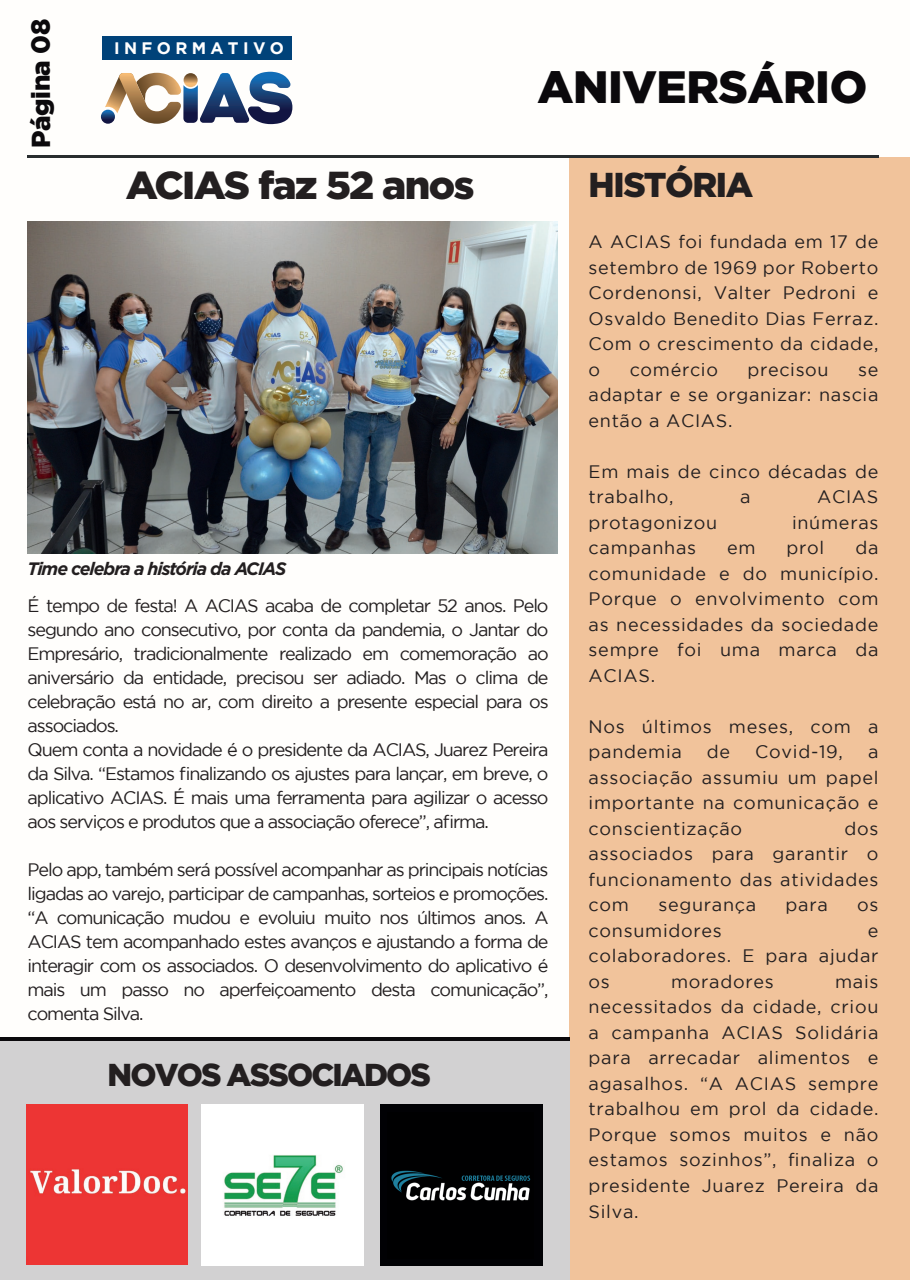
<style>
.page{position:relative;width:910px;height:1280px;background:#fff}
.page>*{position:absolute;margin:0;border:0;box-sizing:border-box;transform-origin:0 0}
.t1{font:900 45.3px "Gotham";letter-spacing:-.01em;color:#0b090c}
.t2{font:900 39px "Gotham";letter-spacing:-.04em;color:#231f20;scale:1.04 1}
.t3{font:900 34.5px "Gotham";letter-spacing:-.04em;color:#231f20}
.t4{font:900 31.5px "Gotham";letter-spacing:-.06em;color:#231f20}
.t5{font:900 25.95px "Gotham";letter-spacing:-.025em;color:#0b090c}
.t6{font:18px/25.5px "Gotham";letter-spacing:-.06em;color:#231f20;text-align:justify}
.t7{font:18px/25.5px "Gotham";letter-spacing:.04em;color:#231f20}
.t8{font:italic 700 18px "Gotham";letter-spacing:-.06em;color:#231f20}
.t9{font:18px "Gotham";letter-spacing:.035em;color:#231f20}
.t10{font:700 16.65px "Gotham";letter-spacing:.26em;color:#fff}
</style>
<div class="page">
<div style="left:569px;top:157px;width:341px;height:1123px;background:#f1c39b"></div>
<div style="left:102px;top:36px;width:189px;height:24px;background:#004279"></div>
<svg style="left:101px;top:110px;width:14px;height:14px"></svg>
<svg style="left:105px;top:72px;width:187px;height:52px"></svg>
<svg style="left:184px;top:73px;width:14px;height:14px"></svg>
<hr style="left:27px;top:155px;width:851px;height:2px;background:#292d2f">
<img style="left:28px;top:222px;width:529px;height:331px">
<div style="left:0;top:1039px;width:569px;height:241px;background:#d2d1d2"></div>
<hr style="left:0;top:1037px;width:569px;height:3px;background:#0b090c">
<div style="left:202px;top:1104px;width:161px;height:162px;background:#fff"></div>
<img style="left:224px;top:1155px;width:119px;height:61px">
<div style="left:381px;top:1104px;width:161px;height:162px;background:#010104"></div>
<img style="left:391px;top:1170px;width:140px;height:31px">
<img style="left:26px;top:1104px;width:161px;height:161px">
<h3 class="t5" style="left:26px;top:148px;width:130px;rotate:-90deg">Página 08</h3>
<p class="t10" style="left:114px;top:38px;width:171px">INFORMATIVO</p>
<h2 class="t2" style="left:126px;top:163px;width:337px">ACIAS faz 52 anos</h2>
<h1 class="t1" style="left:537px;top:61px;width:331px">ANIVERSÁRIO</h1>
<h3 class="t3" style="left:589px;top:165px;width:166px">HISTÓRIA</h3>
<p class="t6" style="left:589px;top:229px;width:291px">A ACIAS foi fundada em 17 de setembro de 1969 por Roberto Cordenonsi, Valter Pedroni e Osvaldo Benedito Dias Ferraz.<br>Com o crescimento da cidade, o</p>
<p class="t9" style="left:630px;top:360px;width:90px">comércio</p>
<p class="t9" style="left:747px;top:360px;width:83px">precisou</p>
<p class="t6" style="left:589px;top:356px;width:291px;text-indent:270px">se adaptar e se organizar: nascia então a ACIAS.</p>
<p class="t7" style="left:589px;top:458px;width:291px">Em mais de cinco décadas de trabalho,</p>
<p class="t6" style="left:740px;top:484px;width:12px">a</p>
<p class="t6" style="left:817px;top:484px;width:63px">ACIAS</p>
<p class="t8" style="left:28px;top:557px;width:260px">Time celebra a história da ACIAS</p>
<p class="t6" style="left:28px;top:593px;width:523px;line-height:24px;text-align:left">É tempo de festa! A ACIAS acaba de completar 52 anos. Pelo segundo ano consecutivo, por conta da pandemia, o Jantar do Empresário, tradicionalmente realizado em comemoração ao aniversário da entidade, precisou ser adiado. Mas o clima de celebração está no ar, com direito a presente especial para os associados.<br>Quem conta a novidade é o presidente da ACIAS, Juarez Pereira da Silva. “Estamos finalizando os ajustes para lançar, em breve, o aplicativo ACIAS. É mais uma ferramenta para agilizar o acesso aos serviços e produtos que a associação oferece”, afirma.</p>
<p class="t6" style="left:28px;top:857px;width:522px;line-height:24px">Pelo app, também será possível acompanhar as principais notícias ligadas ao varejo, participar de campanhas, sorteios e promoções. “A comunicação mudou e evoluiu muito nos últimos anos. A ACIAS tem acompanhado estes avanços e ajustando a forma de interagir com os associados. O desenvolvimento do aplicativo é mais um passo no aperfeiçoamento desta comunicação”, comenta Silva.</p>
<h3 class="t4" style="left:108px;top:1057px;width:325px">NOVOS ASSOCIADOS</h3>
<p class="t7" style="left:589px;top:509px;width:130px">protagonizou</p>
<p class="t7" style="left:792px;top:509px;width:88px">inúmeras</p>
<p class="t7" style="left:589px;top:535px;width:109px">campanhas</p>
<p class="t6" style="left:727px;top:535px;width:30px">em</p>
<p class="t6" style="left:787px;top:535px;width:39px">prol</p>
<p class="t6" style="left:589px;top:535px;width:291px;text-indent:267px">da comunidade e do município.<br>Porque o envolvimento com as necessidades da sociedade sempre foi uma marca da ACIAS.</p>
<p class="t7" style="left:589px;top:713px;width:291px">Nos últimos meses, com a pandemia</p>
<p class="t6" style="left:707px;top:739px;width:25px">de</p>
<p class="t6" style="left:755px;top:739px;width:89px">Covid-19,</p>
<p class="t6" style="left:589px;top:739px;width:291px;text-indent:279px">a associação assumiu um papel importante na comunicação e conscientização</p>
<p class="t6" style="left:589px;top:815px;width:291px;text-indent:256px">dos associados para garantir o funcionamento das atividades com</p>
<p class="t7" style="left:658px;top:892px;width:99px">segurança</p>
<p class="t6" style="left:786px;top:892px;width:44px">para</p>
<p class="t6" style="left:857px;top:892px;width:23px">os</p>
<p class="t7" style="left:589px;top:917px;width:135px">consumidores</p>
<p class="t6" style="left:589px;top:917px;width:291px;text-indent:279px">e colaboradores. E para ajudar os</p>
<p class="t7" style="left:671px;top:968px;width:104px">moradores</p>
<p class="t6" style="left:589px;top:968px;width:291px;text-indent:246px">mais necessitados da cidade, criou a campanha ACIAS Solidária para arrecadar alimentos e agasalhos. “A ACIAS sempre trabalhou em prol da cidade.<br>Porque somos muitos e não estamos sozinhos”, finaliza o presidente Juarez Pereira da Silva.</p>
</div>
